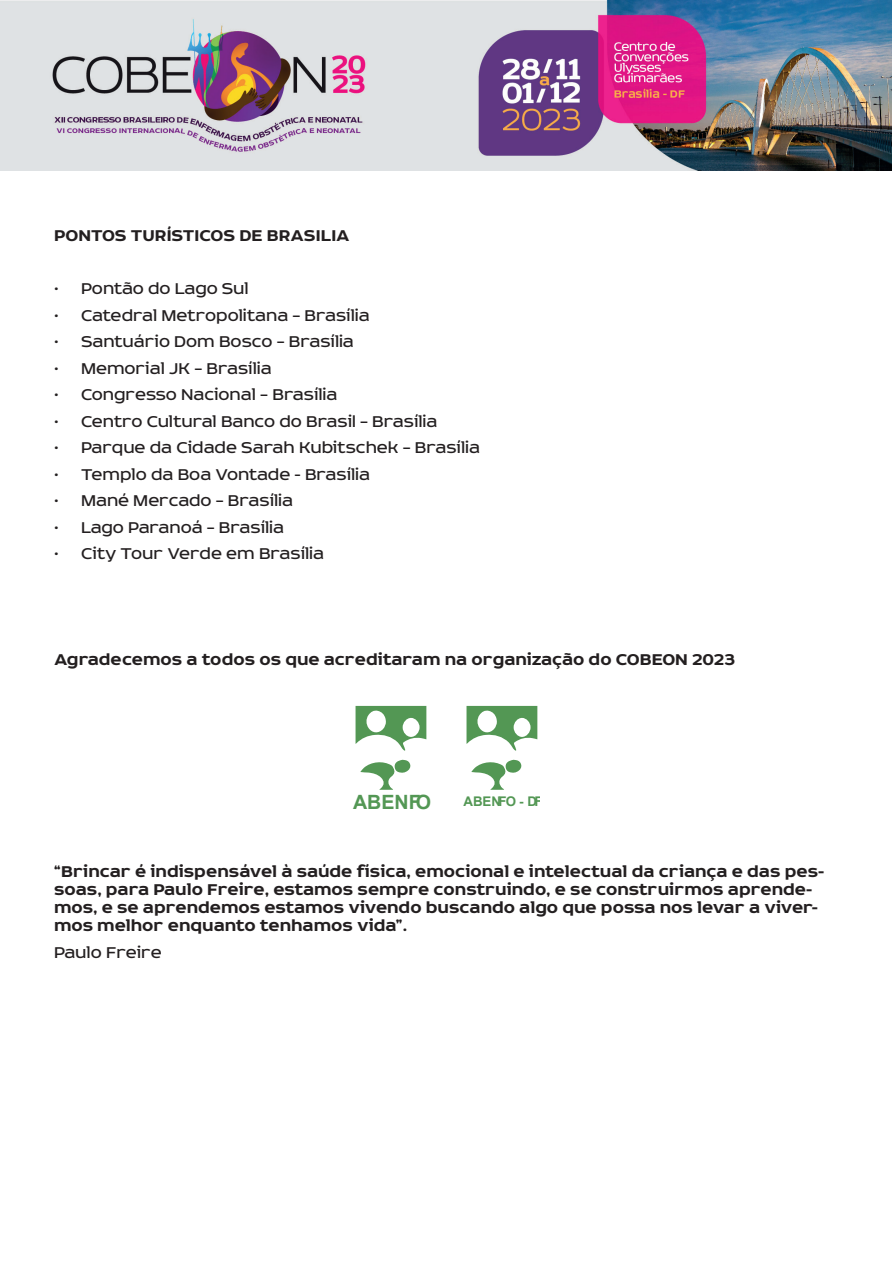
<style>
.page{position:relative;width:893px;height:1263px;background:#fff}
.page>*{position:absolute;margin:0;border:0;box-sizing:border-box;transform-origin:0 0}
.t1{font:700 19.65px "Arial";color:#539754}
.t2{font:700 18px/18px "Echoes Sans";color:#231f20}
.t3{font:18px "Echoes Sans";color:#231f20}
.t4{font:700 13.35px "Arial";letter-spacing:-.025em;color:#539754}
</style>
<div class="page">
<img style="left:0;top:0;width:892px;height:170px">
<svg style="left:466px;top:706px;width:71px;height:45px"></svg>
<svg style="left:471px;top:760px;width:51px;height:30px"></svg>
<svg style="left:356px;top:706px;width:70px;height:45px"></svg>
<svg style="left:360px;top:760px;width:51px;height:30px"></svg>
<p class="t2" style="left:54px;top:227px;width:297px">PONTOS TURÍSTICOS DE BRASILIA</p>
<p class="t3" style="left:54px;top:278px;width:196px">• Pontão do Lago Sul</p>
<p class="t3" style="left:54px;top:305px;width:317px">• Catedral Metropolitana – Brasília</p>
<p class="t3" style="left:54px;top:331px;width:301px">• Santuário Dom Bosco – Brasília</p>
<p class="t3" style="left:54px;top:358px;width:219px">• Memorial JK – Brasília</p>
<p class="t3" style="left:54px;top:384px;width:285px">• Congresso Nacional – Brasília</p>
<p class="t3" style="left:54px;top:411px;width:385px">• Centro Cultural Banco do Brasil – Brasília</p>
<p class="t3" style="left:54px;top:437px;width:427px">• Parque da Cidade Sarah Kubitschek – Brasília</p>
<p class="t3" style="left:54px;top:464px;width:318px">• Templo da Boa Vontade - Brasília</p>
<p class="t3" style="left:54px;top:490px;width:241px">• Mané Mercado – Brasília</p>
<p class="t3" style="left:54px;top:517px;width:232px">• Lago Paranoá – Brasília</p>
<p class="t3" style="left:54px;top:543px;width:272px">• City Tour Verde em Brasília</p>
<p class="t2" style="left:54px;top:651px;width:683px">Agradecemos a todos os que acreditaram na organização do COBEON 2023</p>
<p class="t1" style="left:353px;top:789px;width:80px">ABENFO</p>
<p class="t4" style="left:463px;top:792px;width:81px">ABENFO - DF</p>
<p class="t2" style="left:54px;top:863px;width:772px">“Brincar é indispensável à saúde física, emocional e intelectual da criança e das pes&shy;soas, para Paulo Freire, estamos sempre construindo, e se construirmos aprende&shy;mos, e se aprendemos estamos vivendo buscando algo que possa nos levar a viver&shy;mos melhor enquanto tenhamos vida”.</p>
<p class="t3" style="left:54px;top:942px;width:109px">Paulo Freire</p>
</div>
